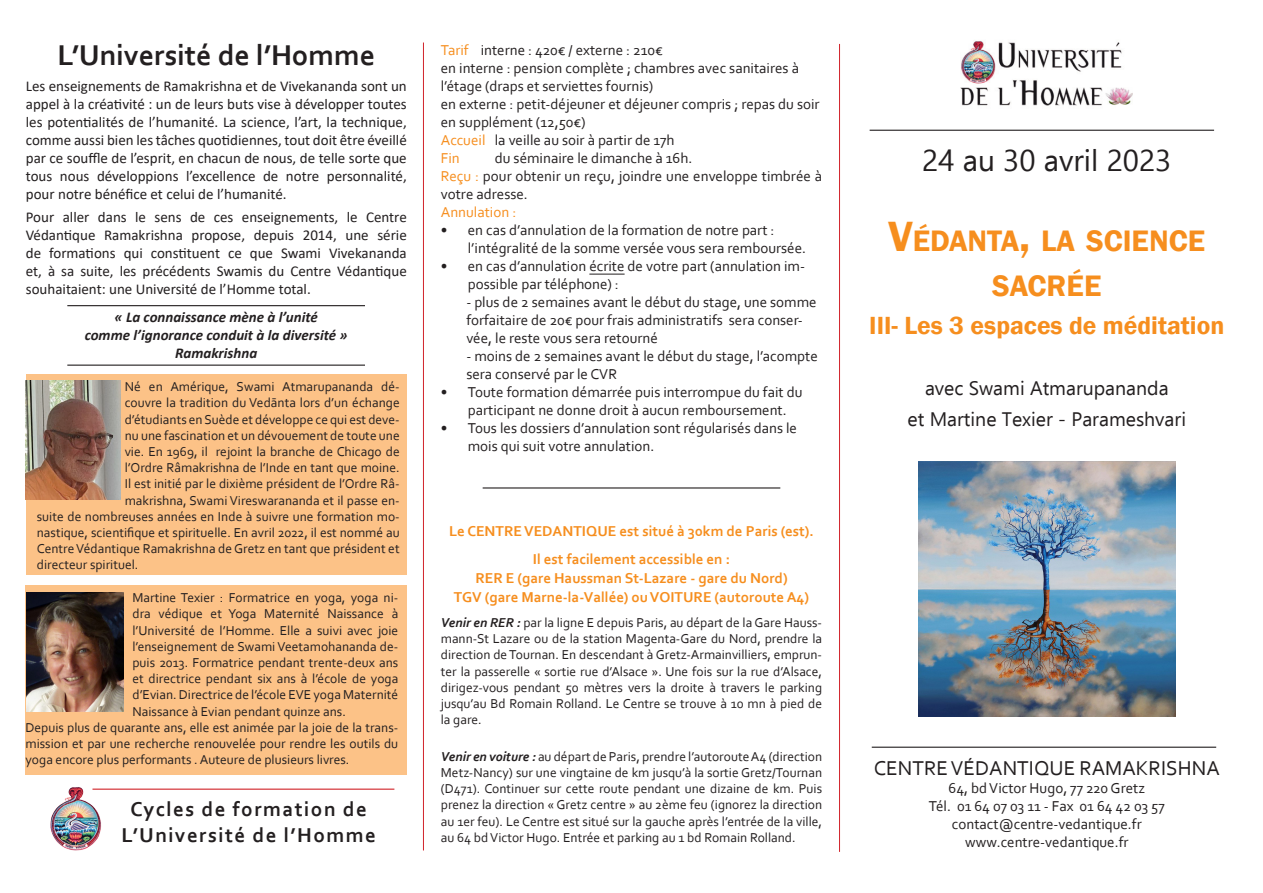
<style>
.page{position:relative;width:1263px;height:893px;background:#fff}
.page>*{position:absolute;margin:0;border:0;box-sizing:border-box;transform-origin:0 0}
.t1{font:600 30.45px/45px "Franklin Gothic";color:#f68e1e;text-align:center}
.t2{font:700 30px "Corbel";color:#231f20}
.t3{font:30px "Ebrima";color:#231f20}
.t4{font:600 25.5px "Franklin Gothic";color:#f68e1e}
.t5{font:700 21px "Corbel";letter-spacing:.07em;color:#231f20}
.t6{font:21px "Corbel";color:#231f20}
.t7{font:19.5px "Ebrima";color:#231f20}
.t8{font:15px/18px "Corbel";color:#231f20}
.t9{font:15px/18px "Calibri";color:#231f20;text-align:justify}
.t10{font:700 15px "Corbel";color:#f68e1e}
.t11{font:italic 700 15px/18px "Calibri";color:#231f20;text-align:center}
.t12{font:15px "Corbel";color:#f68e1e}
.t13{font:13.5px/16.2px "Corbel";color:#231f20;text-align:justify}
.s1{color:#f68e1e}
.s2{font-weight:700;font-style:italic}
.s3{font-size:43.5px}
</style>
<div class="page">
<hr style="left:870px;top:130px;width:344px;height:1px;background:#231f20">
<hr style="left:839px;top:44px;width:1px;height:808px;background:#d1232a">
<img style="left:50px;top:787px;width:53px;height:63px">
<hr style="left:872px;top:747px;width:344px;height:1px;background:#231f20">
<hr style="left:92px;top:789px;width:302px;height:1px;background:#d1232a">
<hr style="left:423px;top:43px;width:1px;height:807px;background:#d1232a">
<img style="left:960px;top:41px;width:173px;height:65px">
<div style="left:26px;top:585px;width:381px;height:190px;background:#fcc287"></div>
<hr style="left:67px;top:305px;width:298px;height:1px;background:#231f20">
<img style="left:27px;top:592px;width:97px;height:120px">
<div style="left:26px;top:374px;width:381px;height:201px;background:#fcc287"></div>
<img style="left:25px;top:381px;width:95px;height:119px">
<hr style="left:67px;top:365px;width:298px;height:1px;background:#231f20">
<hr style="left:483px;top:487px;width:297px;height:2px;background:#231f20">
<hr style="left:589px;top:274px;width:36px;height:1px;background:#231f20">
<img style="left:918px;top:461px;width:257px;height:255px">
<p class="t2" style="left:58px;top:36px;width:319px">L’Université de l’Homme</p>
<p class="t9" style="left:26px;top:77px;width:382px">Les enseignements de Ramakrishna et de Vivekananda sont un appel à la créativité : un de leurs buts vise à développer toutes les potentialités de l’humanité. La science, l’art, la technique, comme aussi bien les tâches quotidiennes, tout doit être éveillé par ce souffle de l’esprit, en chacun de nous, de telle sorte que tous nous développions l’excellence de notre personnalité, pour notre bénéfice et celui de l’humanité.</p>
<p class="t9" style="left:26px;top:207px;width:382px">Pour aller dans le sens de ces enseignements, le Centre Védantique Ramakrishna propose, depuis 2014, une série de formations qui constituent ce que Swami Vivekananda et, à sa suite, les précédents Swamis du Centre Védantique souhaitaient: une Université de l’Homme total.</p>
<p class="t11" style="left:85px;top:308px;width:264px">« La connaissance mène à l’unité<br>comme l’ignorance conduit à la diversité »</p>
<p class="t11" style="left:175px;top:344px;width:84px">Ramakrishna</p>
<p class="t13" style="left:125px;top:378px;width:276px">Né en Amérique, Swami Atmarupananda dé-</p>
<p class="t13" style="left:125px;top:394px;width:276px">couvre la tradition du Vedānta lors d’un échange</p>
<p class="t13" style="left:125px;top:411px;width:276px">d’étudiants en Suède et développe ce qui est deve-</p>
<p class="t13" style="left:125px;top:427px;width:276px">nu une fascination et un dévouement de toute une</p>
<p class="t13" style="left:125px;top:443px;width:276px">vie. En 1969, il rejoint la branche de Chicago de</p>
<p class="t13" style="left:125px;top:459px;width:276px">l’Ordre Râmakrishna de l’Inde en tant que moine.</p>
<p class="t13" style="left:125px;top:475px;width:276px">Il est initié par le dixième président de l’Ordre Râ-</p>
<p class="t13" style="left:125px;top:492px;width:276px">makrishna, Swami Vireswarananda et il passe en-</p>
<p class="t13" style="left:37px;top:508px;width:364px">suite de nombreuses années en Inde à suivre une formation mo-</p>
<p class="t13" style="left:37px;top:524px;width:364px">nastique, scientifique et spirituelle. En avril 2022, il est nommé au</p>
<p class="t13" style="left:37px;top:540px;width:364px">Centre Védantique Ramakrishna de Gretz en tant que président et</p>
<p class="t13" style="left:37px;top:556px;width:103px">directeur spirituel.</p>
<p class="t13" style="left:132px;top:589px;width:267px;text-align:left">Martine Texier : Formatrice en yoga, yoga ni&shy;dra védique et Yoga Maternité Naissance à l’Université de l’Homme. Elle a suivi avec joie l’enseignement de Swami Veetamohananda de&shy;puis 2013. Formatrice pendant trente-deux ans et directrice pendant six ans à l’école de yoga d’Evian. Directrice de l’école EVE yoga Maternité Naissance à Evian pendant quinze ans.</p>
<p class="t13" style="left:26px;top:719px;width:374px">Depuis plus de quarante ans, elle est animée par la joie de la trans&shy;mission et par une recherche renouvelée pour rendre les outils du yoga encore plus performants . Auteure de plusieurs livres.</p>
<p class="t5" style="left:130px;top:796px;width:238px">Cycles de formation de</p>
<p class="t5" style="left:121px;top:822px;width:256px">L’Université de l’Homme</p>
<p class="t8" style="left:441px;top:41px;width:224px"><span class="s1">Tarif</span> interne : 420€ / externe : 210€</p>
<p class="t8" style="left:441px;top:59px;width:380px">en interne : pension complète ; chambres avec sanitaires à l’étage (draps et serviettes fournis)<br>en externe : petit-déjeuner et déjeuner compris ; repas du soir en supplément (12,50€)<br><span class="s1">Accueil</span> la veille au soir à partir de 17h</p>
<p class="t12" style="left:441px;top:149px;width:20px">Fin</p>
<p class="t8" style="left:495px;top:149px;width:199px">du séminaire le dimanche à 16h.</p>
<p class="t8" style="left:441px;top:167px;width:381px"><span class="s1">Reçu :</span> pour obtenir un reçu, joindre une enveloppe timbrée à votre adresse.</p>
<p class="t12" style="left:441px;top:203px;width:77px">Annulation :</p>
<p class="t8" style="left:468px;top:221px;width:340px;text-indent:-27px">• en cas d’annulation de la formation de notre part : l’intégralité de la somme versée vous sera remboursée.</p>
<p class="t8" style="left:468px;top:257px;width:339px;text-indent:-27px">• en cas d’annulation écrite de votre part (annulation im&shy;possible par téléphone) :</p>
<p class="t8" style="left:466px;top:293px;width:352px">- plus de 2 semaines avant le début du stage, une somme forfaitaire de 20€ pour frais administratifs sera conser&shy;vée, le reste vous sera retourné</p>
<p class="t8" style="left:466px;top:347px;width:353px">- moins de 2 semaines avant le début du stage, l’acompte sera conservé par le CVR</p>
<p class="t8" style="left:468px;top:383px;width:336px;text-indent:-27px">• Toute formation démarrée puis interrompue du fait du participant ne donne droit à aucun remboursement.</p>
<p class="t8" style="left:468px;top:419px;width:331px;text-indent:-27px">• Tous les dossiers d’annulation sont régularisés dans le mois qui suit votre annulation.</p>
<p class="t10" style="left:449px;top:522px;width:366px">Le CENTRE VEDANTIQUE est situé à 30km de Paris (est).</p>
<p class="t10" style="left:533px;top:549px;width:199px">Il est facilement accessible en :</p>
<p class="t10" style="left:475px;top:569px;width:314px">RER E (gare Haussman St-Lazare - gare du Nord)</p>
<p class="t10" style="left:454px;top:588px;width:357px">TGV (gare Marne-la-Vallée) ou VOITURE (autoroute A4)</p>
<p class="t13" style="left:441px;top:614px;width:383px"><span class="s2">Venir en RER :</span> par la ligne E depuis Paris, au départ de la Gare Hauss&shy;mann-St Lazare ou de la station Magenta-Gare du Nord, prendre la direction de Tournan. En descendant à Gretz-Armainvilliers, emprun&shy;ter la passerelle « sortie rue d’Alsace ». Une fois sur la rue d’Alsace, dirigez-vous pendant 50 mètres vers la droite à travers le parking jusqu’au Bd Romain Rolland. Le Centre se trouve à 10 mn à pied de la gare.</p>
<p class="t13" style="left:441px;top:748px;width:383px"><span class="s2">Venir en voiture :</span> au départ de Paris, prendre l’autoroute A4 (direction Metz-Nancy) sur une vingtaine de km jusqu’à la sortie Gretz/Tournan (D471). Continuer sur cette route pendant une dizaine de km. Puis prenez la direction « Gretz centre » au 2ème feu (ignorez la direction au 1er feu). Le Centre est situé sur la gauche après l’entrée de la ville, au 64 bd Victor Hugo. Entrée et parking au 1 bd Romain Rolland.</p>
<p class="t3" style="left:922px;top:138px;width:251px">24 au 30 avril 2023</p>
<p class="t1" style="left:888px;top:219px;width:318px"><span class="s3">V</span>ÉDANTA<span class="s3">,</span> LA SCIENCE<br>SACRÉE</p>
<p class="t4" style="left:869px;top:309px;width:357px">III- Les 3 espaces de méditation</p>
<p class="t7" style="left:925px;top:373px;width:245px">avec Swami Atmarupananda</p>
<p class="t7" style="left:907px;top:405px;width:280px">et Martine Texier - Parameshvari</p>
<p class="t6" style="left:874px;top:755px;width:347px">CENTRE VÉDANTIQUE RAMAKRISHNA</p>
<p class="t8" style="left:948px;top:779px;width:198px">64, bd Victor Hugo, 77 220 Gretz</p>
<p class="t8" style="left:929px;top:797px;width:238px">Tél. 01 64 07 03 11 - Fax 01 64 42 03 57</p>
<p class="t8" style="left:952px;top:815px;width:191px">contact@centre-vedantique.fr</p>
<p class="t8" style="left:965px;top:833px;width:165px">www.centre-vedantique.fr</p>
</div>
